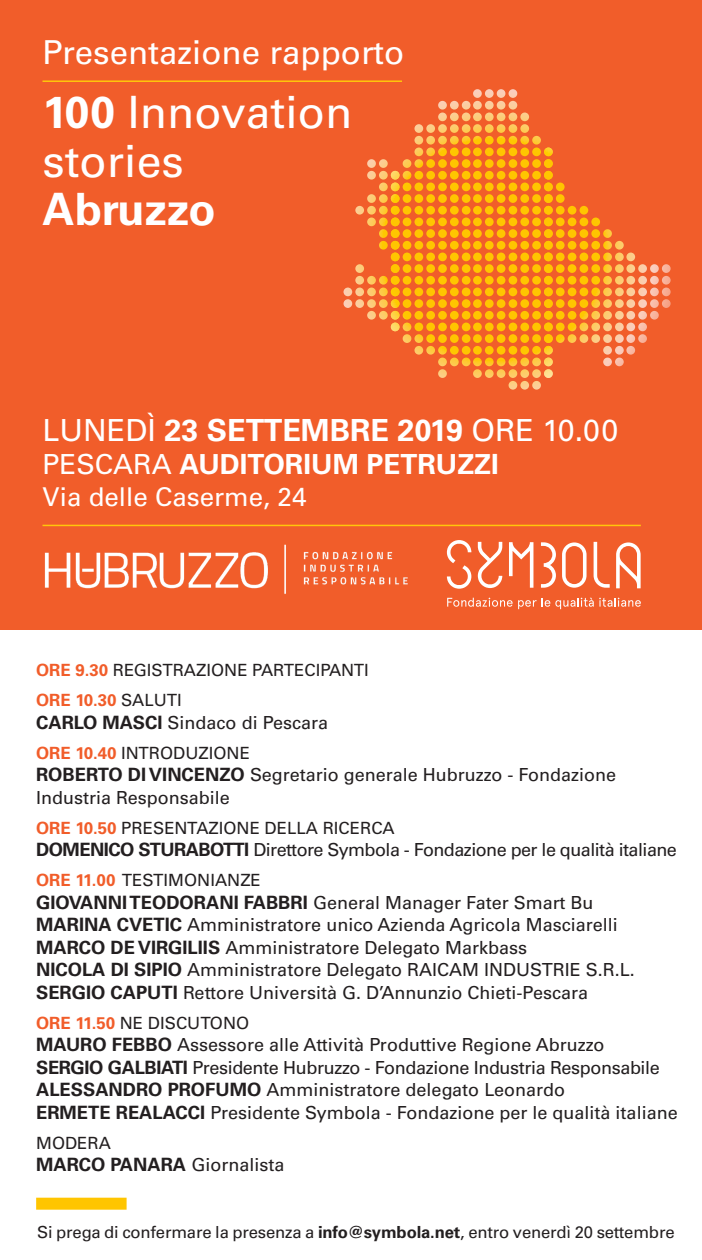
<style>
.page{position:relative;width:702px;height:1260px;background:#fff}
.page>*{position:absolute;margin:0;border:0;box-sizing:border-box;transform-origin:0 0}
.t1{font:44.55px "Univers LT Std";color:#fff}
.t2{font:700 44.55px "Univers LT Std";color:#fff}
.t3{font:33px "Univers LT Std";color:#fff}
.t4{font:700 30.45px "Univers LT Std";color:#fff}
.t5{font:700 27.75px "Univers LT Std";color:#fff}
.t6{font:25.95px "Univers LT Std";color:#fff}
.t7{font:700 18.3px "Univers LT Std";color:#231f20}
.t8{font:18px "Univers LT Std";color:#231f20}
.t9{font:18px "Univers LT Std";letter-spacing:-.03em;color:#231f20}
.t10{font:18px "Univers LT Std";letter-spacing:-.02em;color:#231f20}
.t11{font:16.8px "Univers LT Std";color:#231f20}
.t12{font:700 16.8px "Univers LT Std";color:#f15d2a}
.t13{font:16.65px "Univers LT Std";letter-spacing:-.01em;color:#231f20}
.s1{font-weight:700}
.s2{font-weight:400}
.s3{font-weight:700;color:#f15d2a}
.s4{font-weight:400;color:#231f20}
.s5{font-weight:700;font-size:18.3px}
.s6{font-weight:400;font-size:18px}
</style>
<div class="page">
<div style="left:0;top:0;width:701px;height:630px;background:#f15d2a"></div>
<svg style="left:343px;top:89px;width:327px;height:301px"></svg>
<div style="left:36px;top:1198px;width:91px;height:12px;background:#ffc500"></div>
<svg style="left:447px;top:540px;width:24px;height:49px"></svg>
<svg style="left:509px;top:542px;width:24px;height:46px"></svg>
<svg style="left:541px;top:542px;width:15px;height:46px"></svg>
<svg style="left:562px;top:542px;width:24px;height:46px"></svg>
<svg style="left:616px;top:542px;width:24px;height:46px"></svg>
<svg style="left:593px;top:542px;width:16px;height:46px"></svg>
<svg style="left:478px;top:542px;width:24px;height:46px"></svg>
<svg style="left:447px;top:598px;width:65px;height:9px"></svg>
<svg style="left:518px;top:598px;width:75px;height:11px"></svg>
<svg style="left:599px;top:598px;width:41px;height:9px"></svg>
<hr style="left:42px;top:525px;width:598px;height:1px;background:#ffc60b">
<img style="left:44px;top:544px;width:364px;height:50px">
<hr style="left:42px;top:80px;width:360px;height:2px;background:#ffc60b">
<p class="t3" style="left:42px;top:33px;width:363px">Presentazione rapporto</p>
<p class="t1" style="left:42px;top:86px;width:311px"><span class="s1">100</span> Innovation</p>
<p class="t1" style="left:42px;top:134px;width:143px">stories</p>
<p class="t2" style="left:42px;top:184px;width:175px">Abruzzo</p>
<p class="t4" style="left:42px;top:412px;width:577px"><span class="s2">LUNEDÌ</span> 23 SETTEMBRE 2019 <span class="s2">ORE 10.00</span></p>
<p class="t5" style="left:42px;top:448px;width:458px"><span class="s2">PESCARA</span> AUDITORIUM PETRUZZI</p>
<p class="t6" style="left:42px;top:481px;width:265px">Via delle Caserme, 24</p>
<p class="t11" style="left:36px;top:660px;width:334px"><span class="s3">ORE 9.30</span> REGISTRAZIONE PARTECIPANTI</p>
<p class="t12" style="left:36px;top:690px;width:147px">ORE 10.30 <span class="s4">SALUTI</span></p>
<p class="t8" style="left:36px;top:711px;width:293px"><span class="s5">CARLO MASCI</span> Sindaco di Pescara</p>
<p class="t11" style="left:36px;top:743px;width:215px"><span class="s3">ORE 10.40</span> INTRODUZIONE</p>
<p class="t8" style="left:36px;top:764px;width:581px"><span class="s5">ROBERTO DI VINCENZO</span> Segretario generale Hubruzzo - Fondazione</p>
<p class="t8" style="left:36px;top:786px;width:195px">Industria Responsabile</p>
<p class="t11" style="left:36px;top:818px;width:360px"><span class="s3">ORE 10.50</span> PRESENTAZIONE DELLA RICERCA</p>
<p class="t9" style="left:36px;top:839px;width:642px"><span class="s5">DOMENICO STURABOTTI</span> Direttore Symbola - Fondazione per le qualità italiane</p>
<p class="t11" style="left:36px;top:870px;width:226px"><span class="s3">ORE 11.00</span> TESTIMONIANZE</p>
<p class="t8" style="left:36px;top:891px;width:558px"><span class="s5">GIOVANNI TEODORANI FABBRI</span> General Manager Fater Smart Bu</p>
<p class="t8" style="left:36px;top:914px;width:583px"><span class="s5">MARINA CVETIC</span> Amministratore unico Azienda Agricola Masciarelli</p>
<p class="t8" style="left:36px;top:936px;width:492px"><span class="s5">MARCO DE VIRGILIIS</span> Amministratore Delegato Markbass</p>
<p class="t8" style="left:36px;top:959px;width:600px"><span class="s5">NICOLA DI SIPIO</span> Amministratore Delegato RAICAM INDUSTRIE S.R.L.</p>
<p class="t8" style="left:36px;top:981px;width:553px"><span class="s5">SERGIO CAPUTI</span> Rettore Università G. D’Annunzio Chieti-Pescara</p>
<p class="t11" style="left:36px;top:1013px;width:214px"><span class="s3">ORE 11.50</span> NE DISCUTONO</p>
<p class="t8" style="left:36px;top:1034px;width:569px"><span class="s5">MAURO FEBBO</span> Assessore alle Attività Produttive Regione Abruzzo</p>
<p class="t10" style="left:36px;top:1056px;width:625px"><span class="s5">SERGIO GALBIATI</span> Presidente Hubruzzo - Fondazione Industria Responsabile</p>
<p class="t8" style="left:36px;top:1079px;width:530px"><span class="s5">ALESSANDRO PROFUMO</span> Amministratore delegato Leonardo</p>
<p class="t8" style="left:36px;top:1101px;width:643px"><span class="s5">ERMETE REALACCI</span> Presidente Symbola - Fondazione per le qualità italiane</p>
<p class="t11" style="left:36px;top:1133px;width:76px">MODERA</p>
<p class="t7" style="left:36px;top:1154px;width:250px">MARCO PANARA <span class="s6">Giornalista</span></p>
<p class="t13" style="left:37px;top:1222px;width:639px">Si prega di confermare la presenza a <span class="s1">info@symbola.net</span>, entro venerdì 20 settembre</p>
</div>
